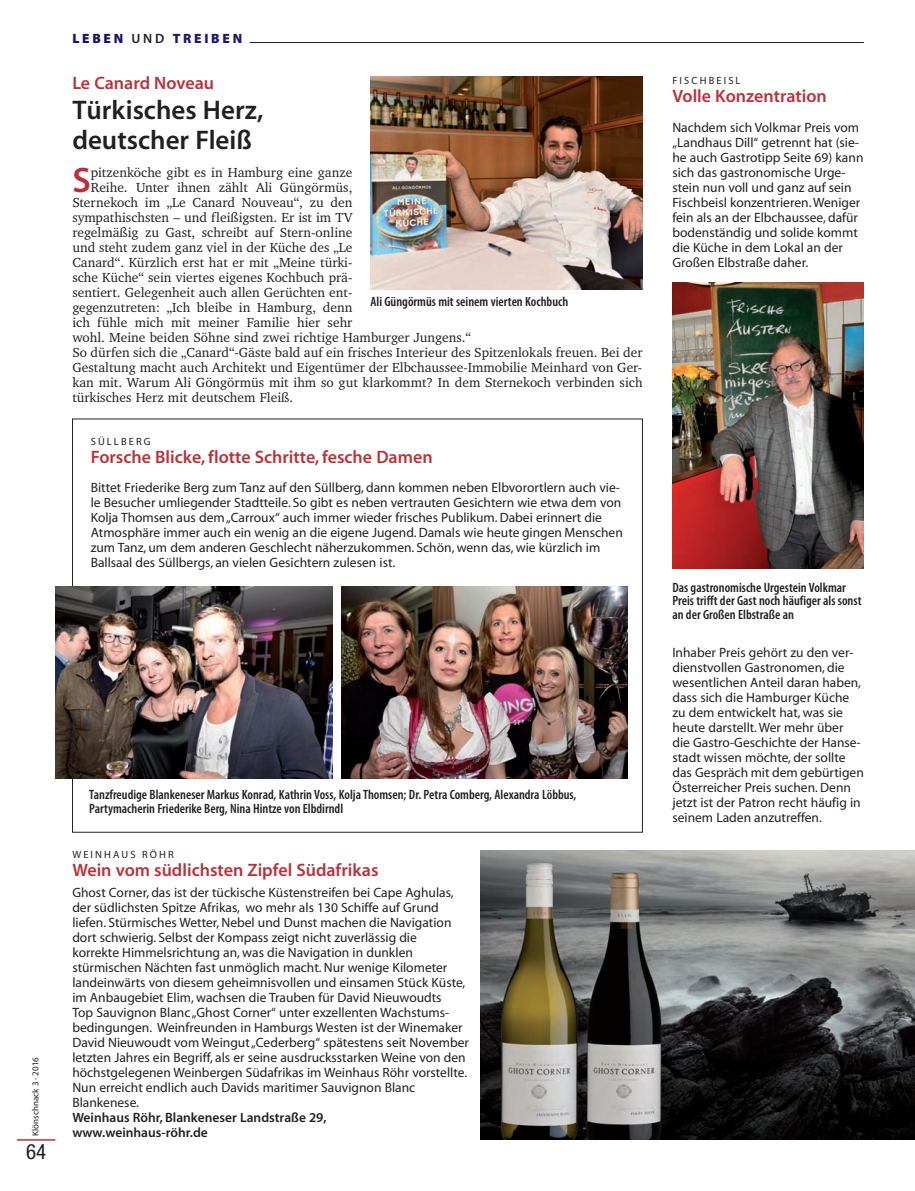
<style>
.page{position:relative;width:915px;height:1191px;background:#fff}
.page>*{position:absolute;margin:0;border:0;box-sizing:border-box;transform-origin:0 0}
.t1{font:35.55px "Adobe Corp ID Myriad Sb";color:#b9323b}
.t2{font:27px/30px "Adobe Corp ID Myriad Sb";color:#231f20}
.t3{font:condensed 21px "Helvetica Neue";color:#231f20}
.t4{font:18px "Adobe Corp ID Myriad Sb";color:#b9323b}
.t5{font:13.5px/15px "Adobe Corp ID Myriad Rg";color:#231f20}
.t6{font:13.5px "Charter Itc T";color:#231f20}
.t7{font:600 condensed 13.5px/13.5px "Myriad Pro";color:#231f20}
.t8{font:13.5px "Adobe Corp ID Myriad Bl";letter-spacing:.2em;color:#1d186a}
.t9{font:10.5px "Adobe Corp ID Myriad Rg";letter-spacing:.2em;color:#231f20}
.t10{font:9px "Adobe Corp ID Myriad Rg";color:#231f20}
.s1{color:#191364}
.s2{font-family:"Adobe Corp ID Myriad Sb";color:#231f20}
.s3{font-family:"Adobe Corp ID Myriad Sb"}
</style>
<div class="page">
<img style="left:370px;top:76px;width:272px;height:214px">
<hr style="left:249px;top:42px;width:614px;height:1px;background:#231f20">
<hr style="left:17px;top:1139px;width:38px;height:1px;background:#b9323b">
<img style="left:55px;top:587px;width:278px;height:191px">
<img style="left:341px;top:587px;width:286px;height:191px">
<img style="left:672px;top:283px;width:191px;height:285px">
<img style="left:480px;top:850px;width:434px;height:290px">
<p class="t8" style="left:72px;top:33px;width:171px"><span class="s1">LEBEN</span> <span class="s2">UND</span> TREIBEN</p>
<p class="t4" style="left:72px;top:77px;width:143px">Le Canard Noveau</p>
<p class="t2" style="left:72px;top:98px;width:192px">Türkisches Herz, deutscher Fleiß</p>
<p class="t1" style="left:72px;top:166px;width:20px">S</p>
<p class="t6" style="left:91px;top:167px;width:263px">pitzenköche gibt es in Hamburg eine ganze</p>
<p class="t6" style="left:91px;top:182px;width:263px">Reihe. Unter ihnen zählt Ali Güngörmüs,</p>
<p class="t6" style="left:72px;top:197px;width:281px">Sternekoch im „Le Canard Nouveau“, zu den</p>
<p class="t6" style="left:72px;top:212px;width:281px">sympathischsten – und fleißigsten. Er ist im TV</p>
<p class="t6" style="left:72px;top:227px;width:281px">regelmäßig zu Gast, schreibt auf Stern-online</p>
<p class="t6" style="left:72px;top:242px;width:281px">und steht zudem ganz viel in der Küche des „Le</p>
<p class="t6" style="left:72px;top:257px;width:281px">Canard“. Kürzlich erst hat er mit „Meine türki-</p>
<p class="t6" style="left:72px;top:272px;width:281px">sche Küche“ sein viertes eigenes Kochbuch prä-</p>
<p class="t6" style="left:72px;top:287px;width:281px">sentiert. Gelegenheit auch allen Gerüchten ent-</p>
<p class="t6" style="left:72px;top:302px;width:281px">gegenzutreten: „Ich bleibe in Hamburg, denn</p>
<p class="t6" style="left:72px;top:317px;width:281px">ich fühle mich mit meiner Familie hier sehr</p>
<p class="t6" style="left:72px;top:332px;width:400px">wohl. Meine beiden Söhne sind zwei richtige Hamburger Jungens.“</p>
<p class="t6" style="left:72px;top:347px;width:571px">So dürfen sich die „Canard“-Gäste bald auf ein frisches Interieur des Spitzenlokals freuen. Bei der</p>
<p class="t6" style="left:72px;top:362px;width:571px">Gestaltung macht auch Architekt und Eigentümer der Elbchaussee-Immobilie Meinhard von Ger-</p>
<p class="t6" style="left:72px;top:377px;width:571px">kan mit. Warum Ali Göngörmüs mit ihm so gut klarkommt? In dem Sternekoch verbinden sich</p>
<p class="t6" style="left:72px;top:392px;width:222px">türkisches Herz mit deutschem Fleiß.</p>
<p class="t7" style="left:370px;top:296px;width:199px">Ali Güngörmüs mit seinem vierten Kochbuch</p>
<p class="t9" style="left:91px;top:437px;width:61px">SÜLLBERG</p>
<p class="t4" style="left:91px;top:450px;width:343px">Forsche Blicke, flotte Schritte, fesche Damen</p>
<p class="t5" style="left:91px;top:481px;width:533px">Bittet Friederike Berg zum Tanz auf den Süllberg, dann kommen neben Elbvorortlern auch vie&shy;le Besucher umliegender Stadtteile. So gibt es neben vertrauten Gesichtern wie etwa dem von Kolja Thomsen aus dem „Carroux“ auch immer wieder frisches Publikum. Dabei erinnert die Atmosphäre immer auch ein wenig an die eigene Jugend. Damals wie heute gingen Menschen zum Tanz, um dem anderen Geschlecht näherzukommen. Schön, wenn das, wie kürzlich im Ballsaal des Süllbergs, an vielen Gesichtern zulesen ist.</p>
<p class="t10" style="left:32px;top:1135px;width:80px;rotate:-90deg">Klönschnack 3 · 2016</p>
<p class="t3" style="left:26px;top:1144px;width:22px">64</p>
<p class="t7" style="left:89px;top:789px;width:488px">Tanzfreudige Blankeneser Markus Konrad, Kathrin Voss, Kolja Thomsen; Dr. Petra Comberg, Alexandra Löbbus,<br>Partymacherin Friederike Berg, Nina Hintze von Elbdirndl</p>
<p class="t9" style="left:72px;top:850px;width:103px">WEINHAUS RÖHR</p>
<p class="t4" style="left:72px;top:863px;width:307px">Wein vom südlichsten Zipfel Südafrikas</p>
<p class="t5" style="left:72px;top:886px;width:398px">Ghost Corner, das ist der tückische Küstenstreifen bei Cape Aghulas, der südlichsten Spitze Afrikas, wo mehr als 130 Schiffe auf Grund liefen. Stürmisches Wetter, Nebel und Dunst machen die Navigation dort schwierig. Selbst der Kompass zeigt nicht zuverlässig die<br>korrekte Himmelsrichtung an, was die Navigation in dunklen stürmischen Nächten fast unmöglich macht. Nur wenige Kilometer landeinwärts von diesem geheimnisvollen und einsamen Stück Küste, im Anbaugebiet Elim, wachsen die Trauben für David Nieuwoudts<br>Top Sauvignon Blanc „Ghost Corner“ unter exzellenten Wachstums - bedingungen. Weinfreunden in Hamburgs Westen ist der Winemaker David Nieuwoudt vom Weingut „Cederberg“ spätestens seit November letzten Jahres ein Begriff, als er seine ausdrucksstarken Weine von den höchstgelegenen Weinbergen Südafrikas im Weinhaus Röhr vorstellte.<br>Nun erreicht endlich auch Davids maritimer Sauvignon Blanc Blankenese.<br><span class="s3">Weinhaus Röhr, Blankeneser Landstraße 29,<br>www.weinhaus-röhr.de</span></p>
<p class="t9" style="left:672px;top:76px;width:70px">FISCHBEISL</p>
<p class="t4" style="left:672px;top:89px;width:156px">Volle Konzentration</p>
<p class="t5" style="left:672px;top:121px;width:192px">Nachdem sich Volkmar Preis vom „Landhaus Dill“ getrennt hat (sie&shy;he auch Gastrotipp Seite 69) kann sich das gastronomische Urge&shy;stein nun voll und ganz auf sein<br>Fischbeisl konzentrieren. Weniger fein als an der Elbchaussee, dafür bodenständig und solide kommt die Küche in dem Lokal an der<br>Großen Elbstraße daher.</p>
<p class="t7" style="left:672px;top:582px;width:190px">Das gastronomische Urgestein Volkmar<br>Preis trifft der Gast noch häufiger als sonst an der Großen Elbstraße an</p>
<p class="t5" style="left:672px;top:646px;width:193px">Inhaber Preis gehört zu den ver&shy;dienstvollen Gastronomen, die wesentlichen Anteil daran haben, dass sich die Hamburger Küche zu dem entwickelt hat, was sie heute darstellt. Wer mehr über die Gastro-Geschichte der Hanse&shy;stadt wissen möchte, der sollte das Gespräch mit dem gebürtigen<br>Österreicher Preis suchen. Denn jetzt ist der Patron recht häufig in seinem Laden anzutreffen.</p>
</div>
